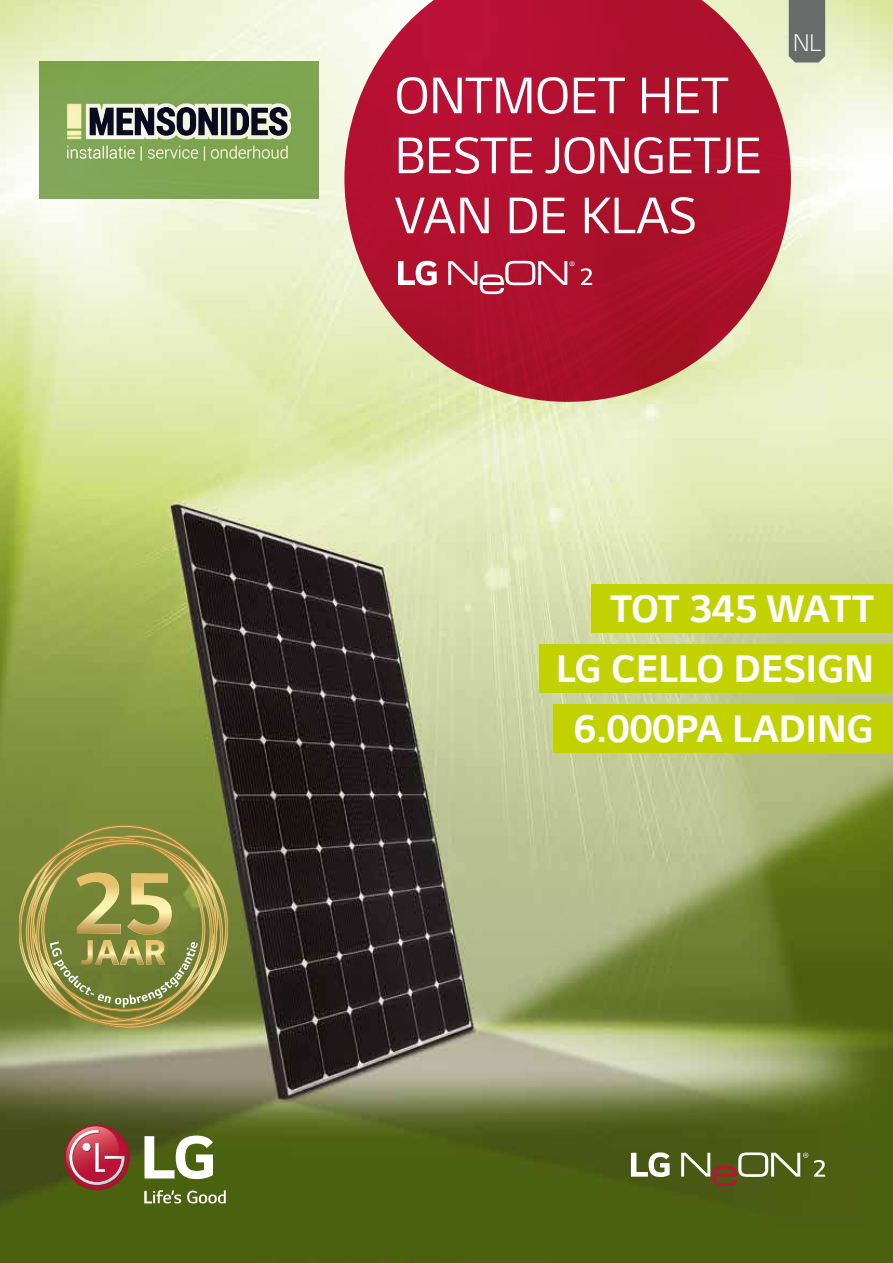
<style>
.page{position:relative;width:893px;height:1263px;background:#fff}
.page>*{position:absolute;margin:0;border:0;box-sizing:border-box;transform-origin:0 0}
.t1{font:54px/60px "LG Smart";letter-spacing:-.01em;color:#fff}
.t2{font:700 40.5px/60px "LG Smart";color:#fff;text-align:right}
.t3{font:300 25.5px "LG Smart";color:#fff}
.t4{font:300 10.65px "LG Smart";color:#fff}
</style>
<div class="page">
<img style="left:0;top:0;width:893px;height:1263px">
<svg style="left:0;top:0;width:1px;height:85px"></svg>
<svg style="left:344px;top:0;width:447px;height:402px;fill:#b1112f"></svg>
<div style="left:591px;top:584px;width:302px;height:49px;background:#c2d200"></div>
<div style="left:540px;top:644px;width:353px;height:49px;background:#c2d200"></div>
<div style="left:554px;top:704px;width:339px;height:48px;background:#c2d200"></div>
<svg style="left:144px;top:1190px;width:37px;height:13px"></svg>
<svg style="left:187px;top:1190px;width:39px;height:13px"></svg>
<svg style="left:144px;top:1135px;width:69px;height:44px"></svg>
<svg style="left:64px;top:1125px;width:66px;height:65px"></svg>
<svg style="left:63px;top:1126px;width:63px;height:60px"></svg>
<div style="left:789px;top:0;width:36px;height:63px;background:#6a6c6c"></div>
<svg style="left:19px;top:825px;width:208px;height:203px"></svg>
<svg style="left:448px;top:261px;width:119px;height:33px"></svg>
<svg style="left:581px;top:268px;width:11px;height:17px"></svg>
<svg style="left:398px;top:261px;width:39px;height:24px"></svg>
<svg style="left:814px;top:1160px;width:11px;height:17px"></svg>
<svg style="left:631px;top:1152px;width:39px;height:25px"></svg>
<svg style="left:681px;top:1152px;width:127px;height:34px"></svg>
<img style="left:39px;top:62px;width:280px;height:136px">
<h1 class="t1" style="left:395px;top:64px;width:369px">ONTMOET HET<br>BESTE JONGETJE<br>VAN DE KLAS</h1>
<p class="t4" style="left:570px;top:258px;width:7px">®</p>
<p class="t3" style="left:793px;top:25px;width:29px">NL</p>
<p class="t2" style="left:556px;top:578px;width:319px">TOT 345 WATT<br>LG CELLO DESIGN<br>6.000PA LADING</p>
</div>
